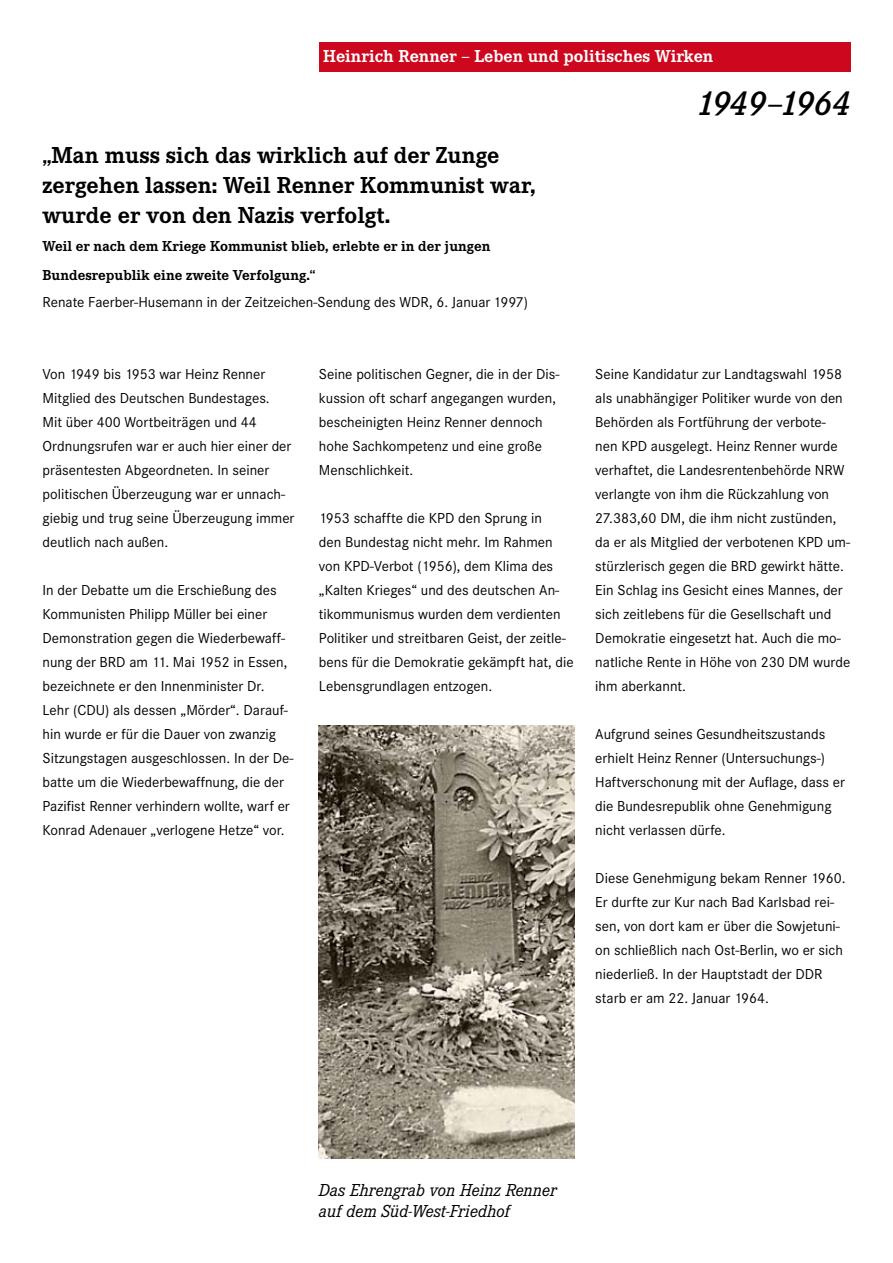
<style>
.page{position:relative;width:893px;height:1263px;background:#fff}
.page>*{position:absolute;margin:0;border:0;box-sizing:border-box;transform-origin:0 0}
.t1{font:italic 600 36px "Corporate E";letter-spacing:-.025em;color:#000}
.t2{font:700 24px/30px "Corporate E";color:#000}
.t3{font:italic 18px/21px "Corporate E";color:#000}
.t4{font:700 18px "Corporate E";color:#fff}
.t5{font:15px/24px "Corporate S";color:#000}
.t6{font:700 15px/28.5px "Corporate E";color:#000}
</style>
<div class="page">
<div style="left:319px;top:43px;width:531px;height:29px;background:#cd071e"></div>
<img style="left:319px;top:725px;width:255px;height:434px">
<p class="t4" style="left:323px;top:46px;width:392px">Heinrich Renner – Leben und politisches Wirken</p>
<h1 class="t1" style="left:697px;top:83px;width:155px">1949–1964</h1>
<h2 class="t2" style="left:43px;top:140px;width:495px">„Man muss sich das wirklich auf der Zunge zergehen lassen: Weil Renner Kommunist war, wurde er von den Nazis verfolgt.</h2>
<p class="t6" style="left:43px;top:232px;width:449px">Weil er nach dem Kriege Kommunist blieb, erlebte er in der jungen<br>Bundesrepublik eine zweite Verfolgung.“</p>
<p class="t5" style="left:43px;top:290px;width:487px">Renate Faerber-Husemann in der Zeitzeichen-Sendung des WDR, 6. Januar 1997)</p>
<p class="t5" style="left:43px;top:362px;width:253px">Von 1949 bis 1953 war Heinz Renner Mitglied des Deutschen Bundestages.<br>Mit über 400 Wortbeiträgen und 44<br>Ordnungsrufen war er auch hier einer der präsentesten Abgeordneten. In seiner politischen Überzeugung war er unnach&shy;giebig und trug seine Überzeugung immer deutlich nach außen.</p>
<p class="t5" style="left:43px;top:578px;width:252px">In der Debatte um die Erschießung des Kommunisten Philipp Müller bei einer Demonstration gegen die Wiederbewaff&shy;nung der BRD am 11. Mai 1952 in Essen, bezeichnete er den Innenminister Dr.<br>Lehr (CDU) als dessen „Mörder“. Darauf&shy;hin wurde er für die Dauer von zwanzig Sitzungstagen ausgeschlossen. In der De&shy;batte um die Wiederbewaffnung, die der Pazifist Renner verhindern wollte, warf er Konrad Adenauer „verlogene Hetze“ vor.</p>
<p class="t5" style="left:319px;top:362px;width:242px">Seine politischen Gegner, die in der Dis&shy;kussion oft scharf angegangen wurden, bescheinigten Heinz Renner dennoch hohe Sachkompetenz und eine große Menschlichkeit.</p>
<p class="t5" style="left:319px;top:506px;width:256px">1953 schaffte die KPD den Sprung in<br>den Bundestag nicht mehr. Im Rahmen von KPD-Verbot (1956), dem Klima des „Kalten Krieges“ und des deutschen An&shy;tikommunismus wurden dem verdienten Politiker und streitbaren Geist, der zeitle&shy;bens für die Demokratie gekämpft hat, die Lebensgrundlagen entzogen.</p>
<p class="t5" style="left:595px;top:362px;width:257px">Seine Kandidatur zur Landtagswahl 1958 als unabhängiger Politiker wurde von den Behörden als Fortführung der verbote&shy;nen KPD ausgelegt. Heinz Renner wurde verhaftet, die Landesrentenbehörde NRW verlangte von ihm die Rückzahlung von 27.383,60 DM, die ihm nicht zustünden, da er als Mitglied der verbotenen KPD um&shy;stürzlerisch gegen die BRD gewirkt hätte.<br>Ein Schlag ins Gesicht eines Mannes, der sich zeitlebens für die Gesellschaft und Demokratie eingesetzt hat. Auch die mo&shy;natliche Rente in Höhe von 230 DM wurde ihm aberkannt.</p>
<p class="t5" style="left:595px;top:722px;width:251px">Aufgrund seines Gesundheitszustands erhielt Heinz Renner (Untersuchungs-)<br>Haftverschonung mit der Auflage, dass er die Bundesrepublik ohne Genehmigung nicht verlassen dürfe.</p>
<p class="t5" style="left:595px;top:866px;width:252px">Diese Genehmigung bekam Renner 1960.<br>Er durfte zur Kur nach Bad Karlsbad rei&shy;sen, von dort kam er über die Sowjetuni&shy;on schließlich nach Ost-Berlin, wo er sich niederließ. In der Hauptstadt der DDR starb er am 22. Januar 1964.</p>
<p class="t3" style="left:319px;top:1179px;width:240px">Das Ehrengrab von Heinz Renner auf dem Süd-West-Friedhof</p>
</div>
